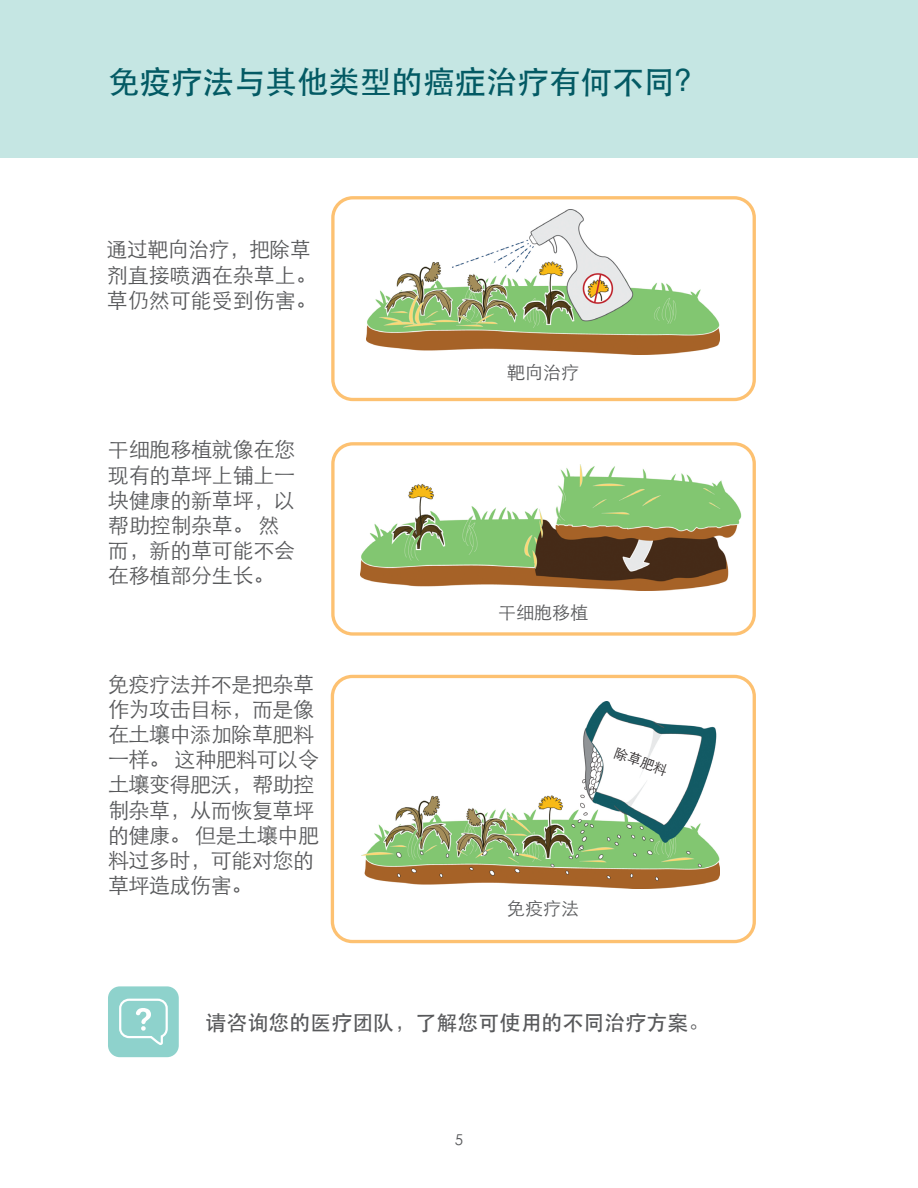
<style>
.page{position:relative;width:918px;height:1188px;background:#fff}
.page>*{position:absolute;margin:0;border:0;box-sizing:border-box;transform-origin:0 0}
.t1{font:500 31.5px "ST Heiti SC";color:#035a64}
.t2{font:300 21px/25.2px "ST Heiti SC";letter-spacing:-.02em;color:#57585a}
.t3{font:300 21px/25.2px "ST Heiti SC";color:#57585a}
.t4{font:500 21px "ST Heiti SC";color:#57585a}
.t5{font:300 18px "ST Heiti SC";color:#57585a}
.t6{font:300 15px "ST Heiti SC";color:#57585a}
.t7{font:300 13.65px "ST Heiti SC";color:#231f20}
</style>
<div class="page">
<div style="left:0;top:0;width:918px;height:158px;background:#c5e6e3"></div>
<div style="left:108px;top:986px;width:71px;height:71px;background:#8ed2cc;border-radius:12px"></div>
<svg style="left:119px;top:998px;width:49px;height:47px"></svg>
<img style="left:360px;top:464px;width:382px;height:126px">
<div style="left:331px;top:196px;width:425px;height:205px;border:3px solid #fdc171;border-radius:20px"></div>
<div style="left:331px;top:442px;width:425px;height:194px;border:3px solid #fdc171;border-radius:20px"></div>
<div style="left:331px;top:675px;width:425px;height:268px;border:3px solid #fdc171;border-radius:20px"></div>
<img style="left:367px;top:210px;width:352px;height:144px">
<img style="left:361px;top:702px;width:358px;height:187px">
<h1 class="t1" style="left:108px;top:64px;width:600px">免疫疗法与其他类型的癌症治疗有何不同？</h1>
<p class="t3" style="left:107px;top:235px;width:211px">通过靶向治疗，把除草剂直接喷洒在杂草上。草仍然可能受到伤害。</p>
<p class="t2" style="left:108px;top:435px;width:189px">干细胞移植就像在您现有的草坪上铺上一块健康的新草坪，以帮助控制杂草。 然而，新的草可能不会在移植部分生长。</p>
<p class="t2" style="left:108px;top:669px;width:213px">免疫疗法并不是把杂草作为攻击目标，而是像在土壤中添加除草肥料一样。 这种肥料可以令土壤变得肥沃，帮助控制杂草，从而恢复草坪的健康。 但是土壤中肥料过多时，可能对您的草坪造成伤害。</p>
<p class="t5" style="left:507px;top:357px;width:73px">靶向治疗</p>
<p class="t5" style="left:498px;top:597px;width:91px">干细胞移植</p>
<p class="t7" style="left:619px;top:741px;width:56px;rotate:20deg">除草肥料</p>
<p class="t5" style="left:507px;top:893px;width:73px">免疫疗法</p>
<p class="t4" style="left:206px;top:1011px;width:506px">请咨询您的医疗团队，了解您可使用的不同治疗方案。</p>
<p class="t6" style="left:455px;top:1128px;width:10px">5</p>
</div>
